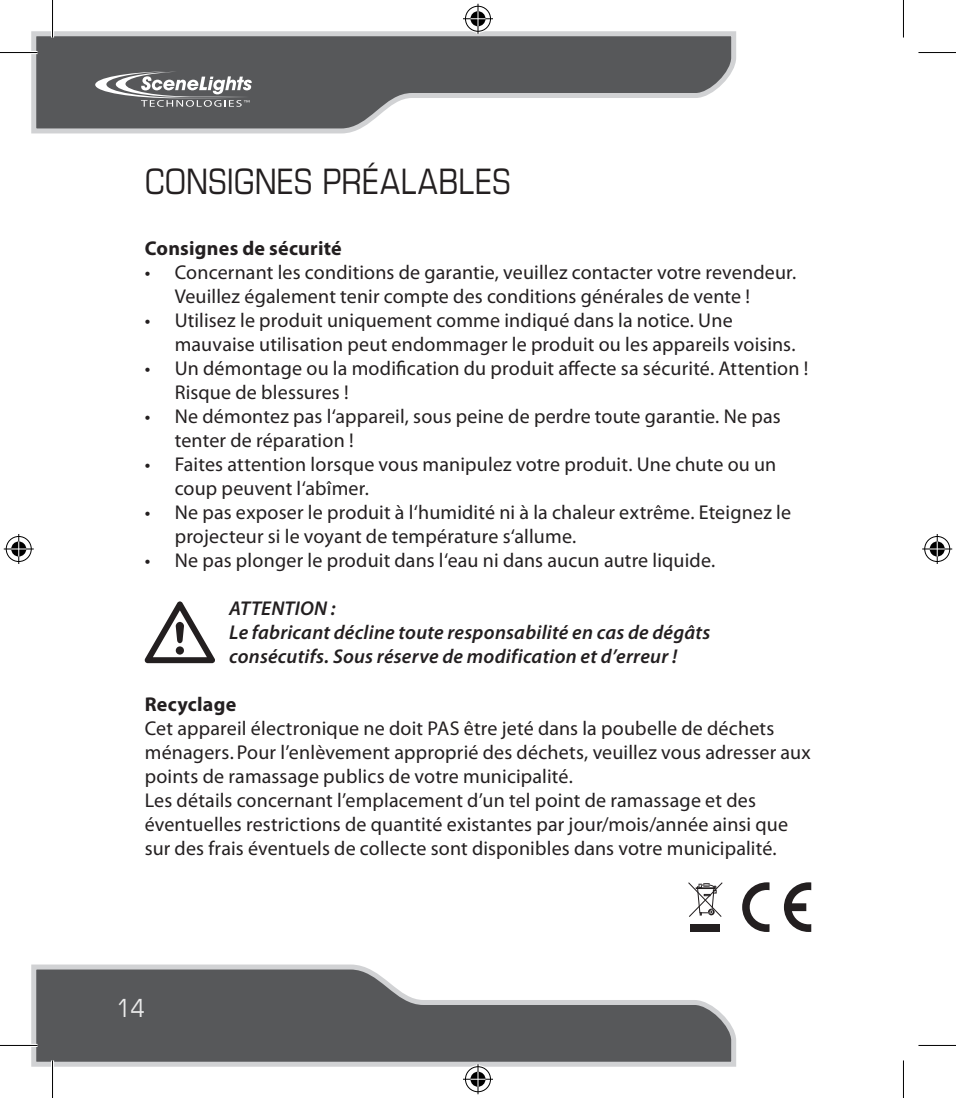
<style>
.page{position:relative;width:956px;height:1098px;background:#fff}
.page>*{position:absolute;margin:0;border:0;box-sizing:border-box;transform-origin:0 0}
.Überschrift_Ebene_1{font:condensed 35px "Eurostile";color:#231f20}
.t1{font:condensed 25px "Eurostile";color:#ebebeb}
.Aufzählung_Ebene_1{font:20px/24px "Myriad Pro";letter-spacing:.01em;color:#231f20}
.Fließtext_Ebene_1{font:20px/24px "Myriad Pro";letter-spacing:.01em;color:#231f20}
.ACHTUNG{font:italic 600 20px/24px "Myriad Pro";letter-spacing:.01em;color:#231f20}
.Überschrift_Ebene_1-2{font:700 20px "Myriad Pro";letter-spacing:.01em;color:#231f20}
</style>
<div class="page">
<svg style="left:31px;top:31px;width:705px;height:103px"></svg>
<svg style="left:31px;top:964px;width:705px;height:102px"></svg>
<svg style="left:95px;top:71px;width:157px;height:36px"></svg>
<svg style="left:144px;top:601px;width:71px;height:62px"></svg>
<svg style="left:742px;top:882px;width:27px;height:49px"></svg>
<svg style="left:783px;top:882px;width:28px;height:49px"></svg>
<svg style="left:688px;top:882px;width:34px;height:34px"></svg>
<div style="left:690px;top:924px;width:30px;height:7px;background:#231f20"></div>
<hr style="left:0;top:51px;width:38px;height:3px;background:#fff">
<hr style="left:0;top:1043px;width:38px;height:3px;background:#fff">
<hr style="left:51px;top:0;width:3px;height:37px;background:#fff">
<hr style="left:51px;top:1060px;width:3px;height:37px;background:#fff">
<hr style="left:0;top:52px;width:38px;height:1px;background:#000">
<hr style="left:918px;top:52px;width:37px;height:1px;background:#000">
<hr style="left:0;top:1044px;width:38px;height:1px;background:#000">
<hr style="left:918px;top:1044px;width:37px;height:1px;background:#000">
<hr style="left:52px;top:0;width:1px;height:37px;background:#000">
<hr style="left:52px;top:1060px;width:1px;height:37px;background:#000">
<hr style="left:902px;top:0;width:1px;height:37px;background:#000">
<hr style="left:902px;top:1060px;width:1px;height:37px;background:#000">
<div style="left:464px;top:5px;width:28px;height:28px;border:3px solid #fff;border-radius:50%"></div>
<hr style="left:463px;top:17px;width:30px;height:3px;background:#fff">
<hr style="left:476px;top:4px;width:3px;height:30px;background:#fff">
<div style="left:469px;top:10px;width:18px;height:18px;border:3px solid #fff;border-radius:50%"></div>
<div style="left:465px;top:6px;width:26px;height:26px;border:1px solid #000;border-radius:50%"></div>
<hr style="left:463px;top:18px;width:30px;height:1px;background:#000">
<hr style="left:477px;top:4px;width:1px;height:30px;background:#000">
<svg style="left:470px;top:11px;width:15px;height:15px"></svg>
<div style="left:464px;top:1064px;width:28px;height:28px;border:3px solid #fff;border-radius:50%"></div>
<hr style="left:463px;top:1077px;width:30px;height:3px;background:#fff">
<hr style="left:476px;top:1063px;width:3px;height:30px;background:#fff">
<div style="left:469px;top:1069px;width:18px;height:18px;border:3px solid #fff;border-radius:50%"></div>
<div style="left:465px;top:1066px;width:26px;height:25px;border:1px solid #000;border-radius:50%"></div>
<hr style="left:463px;top:1078px;width:30px;height:1px;background:#000">
<hr style="left:477px;top:1063px;width:1px;height:30px;background:#000">
<svg style="left:470px;top:1071px;width:15px;height:15px"></svg>
<div style="left:5px;top:534px;width:28px;height:29px;border:3px solid #fff;border-radius:50%"></div>
<hr style="left:4px;top:547px;width:30px;height:3px;background:#fff">
<hr style="left:17px;top:534px;width:3px;height:30px;background:#fff">
<div style="left:10px;top:539px;width:18px;height:19px;border:3px solid #fff;border-radius:50%"></div>
<div style="left:6px;top:536px;width:26px;height:25px;border:1px solid #000;border-radius:50%"></div>
<hr style="left:4px;top:548px;width:30px;height:1px;background:#000">
<hr style="left:18px;top:534px;width:1px;height:30px;background:#000">
<svg style="left:11px;top:541px;width:15px;height:15px"></svg>
<div style="left:923px;top:534px;width:28px;height:29px;border:3px solid #fff;border-radius:50%"></div>
<hr style="left:922px;top:547px;width:30px;height:3px;background:#fff">
<hr style="left:935px;top:534px;width:3px;height:30px;background:#fff">
<div style="left:928px;top:539px;width:18px;height:19px;border:3px solid #fff;border-radius:50%"></div>
<div style="left:924px;top:536px;width:25px;height:25px;border:1px solid #000;border-radius:50%"></div>
<hr style="left:922px;top:548px;width:30px;height:1px;background:#000">
<hr style="left:936px;top:534px;width:1px;height:30px;background:#000">
<svg style="left:929px;top:541px;width:15px;height:15px"></svg>
<p class="Überschrift_Ebene_1" style="left:145px;top:160px;width:368px">CONSIGNES PRÉALABLES</p>
<p class="Überschrift_Ebene_1-2" style="left:145px;top:235px;width:198px">Consignes de sécurité</p>
<p class="Aufzählung_Ebene_1" style="left:175px;top:260px;width:623px;text-indent:-30px">• Concernant les conditions de garantie, veuillez contacter votre revendeur.<br>Veuillez également tenir compte des conditions générales de vente !</p>
<p class="Aufzählung_Ebene_1" style="left:175px;top:308px;width:622px;text-indent:-30px">• Utilisez le produit uniquement comme indiqué dans la notice. Une mauvaise utilisation peut endommager le produit ou les appareils voisins.</p>
<p class="Aufzählung_Ebene_1" style="left:175px;top:356px;width:635px;text-indent:-30px">• Un démontage ou la modification du produit affecte sa sécurité. Attention !<br>Risque de blessures !</p>
<p class="Aufzählung_Ebene_1" style="left:175px;top:404px;width:607px;text-indent:-30px">• Ne démontez pas l‘appareil, sous peine de perdre toute garantie. Ne pas tenter de réparation !</p>
<p class="Aufzählung_Ebene_1" style="left:175px;top:452px;width:603px;text-indent:-30px">• Faites attention lorsque vous manipulez votre produit. Une chute ou un coup peuvent l‘abîmer.</p>
<p class="Aufzählung_Ebene_1" style="left:175px;top:500px;width:618px;text-indent:-30px">• Ne pas exposer le produit à l‘humidité ni à la chaleur extrême. Eteignez le projecteur si le voyant de température s‘allume.</p>
<p class="Aufzählung_Ebene_1" style="left:145px;top:548px;width:572px">• Ne pas plonger le produit dans l‘eau ni dans aucun autre liquide.</p>
<p class="ACHTUNG" style="left:229px;top:596px;width:482px">ATTENTION :<br>Le fabricant décline toute responsabilité en cas de dégâts consécutifs. Sous réserve de modification et d’erreur !</p>
<p class="Überschrift_Ebene_1-2" style="left:145px;top:691px;width:93px">Recyclage</p>
<p class="Fließtext_Ebene_1" style="left:145px;top:716px;width:667px">Cet appareil électronique ne doit PAS être jeté dans la poubelle de déchets ménagers. Pour l’enlèvement approprié des déchets, veuillez vous adresser aux points de ramassage publics de votre municipalité.</p>
<p class="Fließtext_Ebene_1" style="left:145px;top:788px;width:644px">Les détails concernant l’emplacement d’un tel point de ramassage et des éventuelles restrictions de quantité existantes par jour/mois/année ainsi que sur des frais éventuels de collecte sont disponibles dans votre municipalité.</p>
<p class="t1" style="left:117px;top:993px;width:29px">14</p>
</div>
